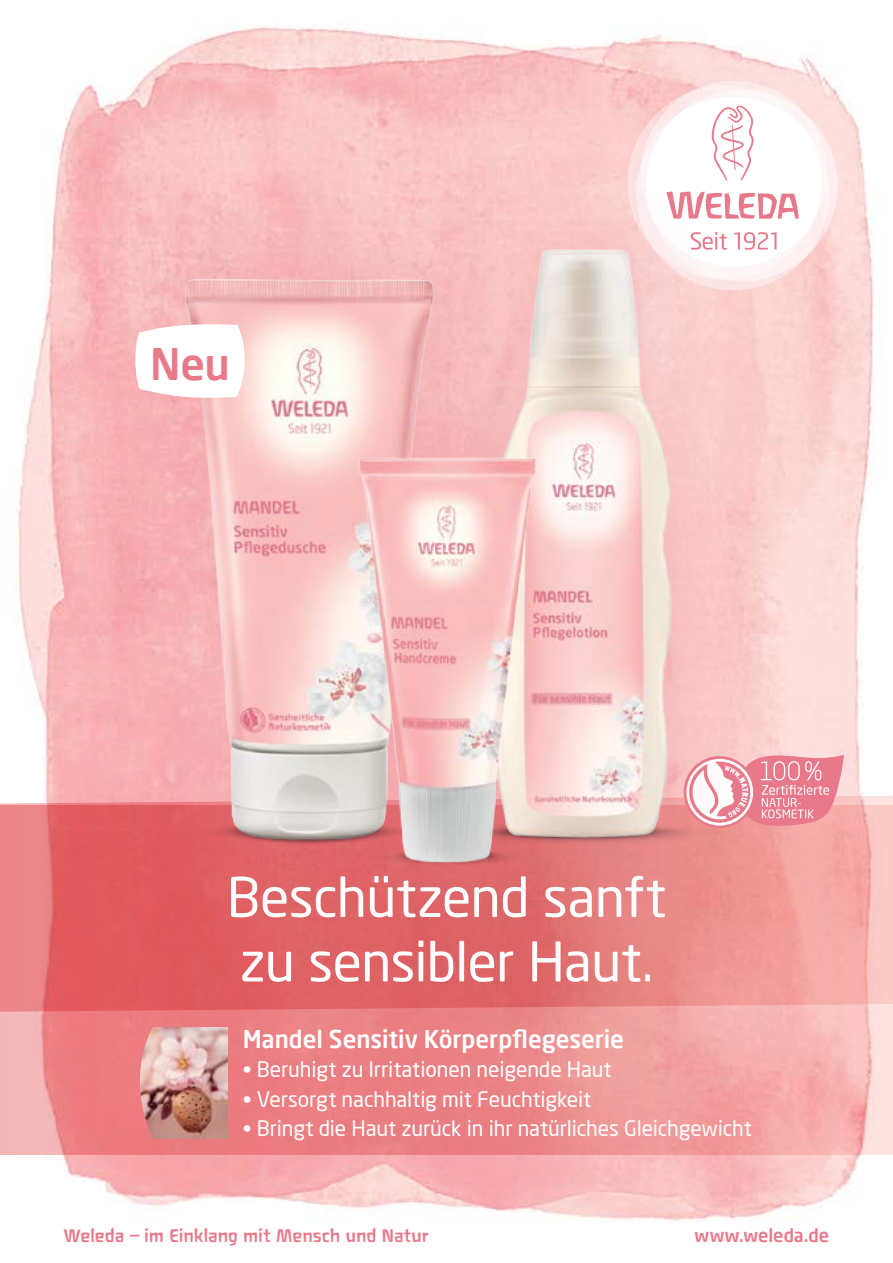
<style>
.page{position:relative;width:893px;height:1263px;background:#fff}
.page>*{position:absolute;margin:0;border:0;box-sizing:border-box;transform-origin:0 0}
.t1{font:500 54px/64.5px "Neo Sans Weleda";letter-spacing:-.015em;color:#fff}
.t2{font:700 42.75px "Neo Sans Weleda";color:#e7798a}
.t3{font:700 24px "Neo Sans Weleda";color:#fff}
.t4{font:500 21px "Neo Sans Weleda";letter-spacing:-.005em;color:#fff}
.t5{font:700 18px "Neo Sans Weleda";color:#e7798a}
.t6{font:16.5px "New Weleda Pro";letter-spacing:-.01em;color:#e7798a}
</style>
<div class="page">
<img style="left:1px;top:26px;width:891px;height:1195px">
<svg style="left:0;top:1012px;width:893px;height:142px;background:#ee9395"></svg>
<svg style="left:0;top:795px;width:893px;height:217px;background:#e87e7f"></svg>
<svg style="left:628px;top:81px;width:210px;height:209px"></svg>
<svg style="left:749px;top:755px;width:95px;height:73px;background:#ec939e"></svg>
<div style="left:283px;top:378px;width:329px;height:561px;background:#e7798a;opacity:.3"></div>
<div style="left:109px;top:200px;width:401px;height:717px;background:#e7798a;opacity:.3"></div>
<img style="left:147px;top:238px;width:267px;height:625px">
<div style="left:414px;top:170px;width:335px;height:746px;background:#e7798a;opacity:.3"></div>
<img style="left:439px;top:207px;width:291px;height:676px">
<svg style="left:135px;top:323px;width:110px;height:76px"></svg>
<img style="left:300px;top:437px;width:298px;height:449px">
<img style="left:140px;top:1027px;width:88px;height:112px">
<h2 class="t2" style="left:150px;top:337px;width:81px">Neu</h2>
<h1 class="t1" style="left:227px;top:864px;width:441px">Beschützend sanft zu sensibler Haut.</h1>
<p class="t3" style="left:243px;top:1024px;width:383px">Mandel Sensitiv Körperpflegeserie</p>
<p class="t4" style="left:243px;top:1057px;width:370px">• Beruhigt zu Irritationen neigende Haut</p>
<p class="t4" style="left:243px;top:1086px;width:350px">• Versorgt nachhaltig mit Feuchtigkeit</p>
<p class="t4" style="left:243px;top:1115px;width:511px">• Bringt die Haut zurück in ihr natürliches Gleichgewicht</p>
<p class="t6" style="left:64px;top:1228px;width:366px">Weleda – im Einklang mit Mensch und Natur</p>
<p class="t5" style="left:695px;top:1224px;width:136px">www.weleda.de</p>
</div>
